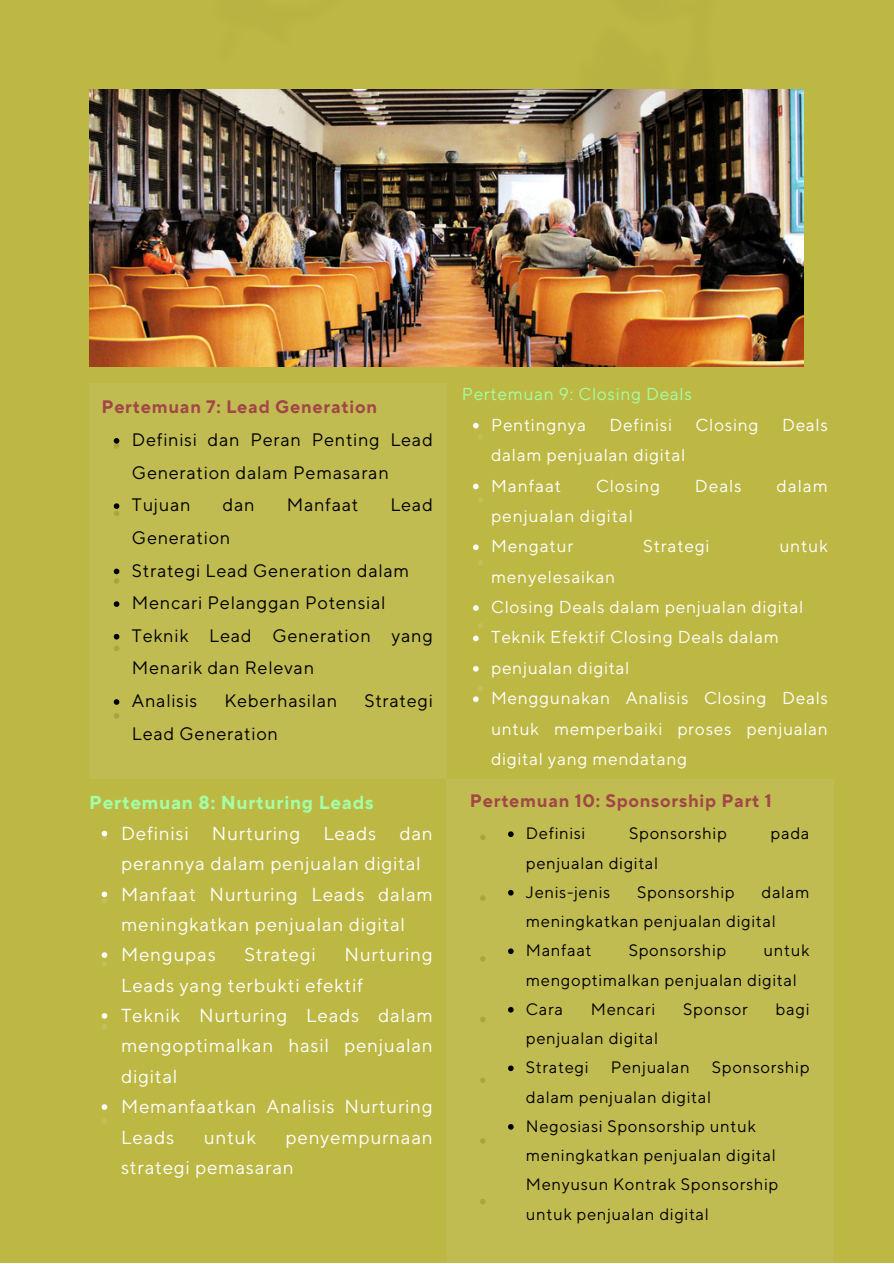
<style>
.page{position:relative;width:894px;height:1264px;background:#fff}
.page>*{position:absolute;margin:0;border:0;box-sizing:border-box;transform-origin:0 0}
.t1{font:18.75px/30.3px "TT Norms Pro";letter-spacing:.04em;color:#fff}
.t2{font:700 18.75px "TT Norms Pro";letter-spacing:.04em;color:#a5ffa5}
.t3{font:18px/32.7px "TT Norms Pro";letter-spacing:.04em;color:#000}
.t4{font:700 18px "TT Norms Pro";letter-spacing:.04em;color:#a24747}
.t5{font:17.25px/30.3px "TT Norms Pro";letter-spacing:.04em;color:#fff;text-align:justify}
.t6{font:17.25px "TT Norms Pro";letter-spacing:.04em;color:#a5ffa5}
.t7{font:16.5px/29.2px "TT Norms Pro";letter-spacing:.04em;color:#000}
</style>
<div class="page">
<div style="left:0;top:0;width:892px;height:1262px;background:#bdb844"></div>
<svg style="left:102px;top:1119px;width:5px;height:5px"></svg>
<div style="left:89px;top:384px;width:357px;height:395px;background:#c1bc52"></div>
<div style="left:446px;top:779px;width:388px;height:483px;background:#c1bc52"></div>
<svg style="left:114px;top:646px;width:5px;height:5px"></svg>
<svg style="left:114px;top:713px;width:5px;height:5px"></svg>
<svg style="left:478px;top:434px;width:5px;height:6px"></svg>
<svg style="left:478px;top:497px;width:5px;height:5px"></svg>
<svg style="left:478px;top:560px;width:5px;height:5px"></svg>
<svg style="left:478px;top:623px;width:5px;height:5px"></svg>
<svg style="left:480px;top:835px;width:5px;height:5px"></svg>
<svg style="left:480px;top:895px;width:5px;height:5px"></svg>
<svg style="left:480px;top:956px;width:5px;height:5px"></svg>
<svg style="left:480px;top:1017px;width:5px;height:5px"></svg>
<svg style="left:480px;top:1077px;width:5px;height:6px"></svg>
<svg style="left:480px;top:1138px;width:5px;height:5px"></svg>
<svg style="left:480px;top:1199px;width:5px;height:5px"></svg>
<img style="left:89px;top:89px;width:713px;height:275px">
<svg style="left:114px;top:438px;width:5px;height:11px"></svg>
<svg style="left:114px;top:503px;width:5px;height:13px"></svg>
<svg style="left:114px;top:568px;width:5px;height:15px"></svg>
<svg style="left:114px;top:601px;width:5px;height:6px"></svg>
<svg style="left:114px;top:634px;width:5px;height:5px"></svg>
<svg style="left:114px;top:699px;width:5px;height:5px"></svg>
<svg style="left:102px;top:830px;width:5px;height:10px"></svg>
<svg style="left:102px;top:891px;width:5px;height:12px"></svg>
<svg style="left:102px;top:952px;width:5px;height:14px"></svg>
<svg style="left:102px;top:1013px;width:5px;height:16px"></svg>
<svg style="left:102px;top:1104px;width:5px;height:5px"></svg>
<svg style="left:473px;top:423px;width:5px;height:5px"></svg>
<svg style="left:473px;top:483px;width:5px;height:6px"></svg>
<svg style="left:473px;top:544px;width:5px;height:6px"></svg>
<svg style="left:473px;top:605px;width:5px;height:6px"></svg>
<svg style="left:473px;top:635px;width:5px;height:6px"></svg>
<svg style="left:473px;top:666px;width:5px;height:5px"></svg>
<svg style="left:473px;top:686px;width:10px;height:16px"></svg>
<svg style="left:508px;top:831px;width:5px;height:6px"></svg>
<svg style="left:508px;top:890px;width:5px;height:5px"></svg>
<svg style="left:508px;top:948px;width:5px;height:6px"></svg>
<svg style="left:508px;top:1007px;width:5px;height:5px"></svg>
<svg style="left:508px;top:1065px;width:5px;height:6px"></svg>
<svg style="left:508px;top:1124px;width:5px;height:5px"></svg>
<p class="t4" style="left:101px;top:396px;width:277px">Pertemuan 7: Lead Generation</p>
<p class="t3" style="left:132px;top:424px;width:302px">Definisi dan Peran Penting Lead<br>Generation dalam Pemasaran</p>
<h1 class="t3" style="left:132px;top:489px;width:60px">Tujuan</h1>
<h1 class="t3" style="left:222px;top:489px;width:34px">dan</h1>
<h1 class="t3" style="left:287px;top:489px;width:73px">Manfaat</h1>
<h1 class="t3" style="left:390px;top:489px;width:44px">Lead</h1>
<h1 class="t3" style="left:132px;top:522px;width:100px">Generation</h1>
<p class="t3" style="left:132px;top:554px;width:279px">Strategi Lead Generation dalam</p>
<p class="t3" style="left:132px;top:587px;width:255px">Mencari Pelanggan Potensial</p>
<p class="t3" style="left:132px;top:620px;width:302px">Teknik Lead Generation yang<br>Menarik dan Relevan</p>
<p class="t3" style="left:132px;top:685px;width:67px">Analisis</p>
<p class="t3" style="left:224px;top:685px;width:114px">Keberhasilan</p>
<p class="t3" style="left:364px;top:685px;width:70px">Strategi</p>
<p class="t3" style="left:132px;top:717px;width:147px">Lead Generation</p>
<p class="t6" style="left:461px;top:384px;width:231px">Pertemuan 9: Closing Deals</p>
<p class="t5" style="left:491px;top:410px;width:96px">Pentingnya</p>
<p class="t5" style="left:609px;top:410px;width:64px">Definisi</p>
<p class="t5" style="left:695px;top:410px;width:64px">Closing</p>
<p class="t5" style="left:781px;top:410px;width:47px">Deals</p>
<p class="t5" style="left:491px;top:440px;width:196px">dalam penjualan digital</p>
<p class="t5" style="left:491px;top:471px;width:71px">Manfaat</p>
<p class="t5" style="left:596px;top:471px;width:65px">Closing</p>
<p class="t5" style="left:694px;top:471px;width:48px">Deals</p>
<p class="t5" style="left:776px;top:471px;width:53px">dalam</p>
<p class="t5" style="left:491px;top:501px;width:143px">penjualan digital</p>
<h1 class="t5" style="left:491px;top:532px;width:84px">Mengatur</h1>
<h1 class="t5" style="left:643px;top:532px;width:68px">Strategi</h1>
<h1 class="t5" style="left:779px;top:532px;width:50px">untuk</h1>
<h1 class="t5" style="left:491px;top:562px;width:126px">menyelesaikan</h1>
<p class="t5" style="left:491px;top:592px;width:313px">Closing Deals dalam penjualan digital</p>
<p class="t5" style="left:491px;top:623px;width:289px">Teknik Efektif Closing Deals dalam</p>
<p class="t5" style="left:491px;top:653px;width:140px">penjualan digital</p>
<p class="t5" style="left:491px;top:683px;width:338px">Menggunakan Analisis Closing Deals untuk memperbaiki proses penjualan digital yang mendatang</p>
<p class="t2" style="left:89px;top:791px;width:286px">Pertemuan 8: Nurturing Leads</p>
<p class="t4" style="left:469px;top:789px;width:303px">Pertemuan 10: Sponsorship Part 1</p>
<h2 class="t1" style="left:121px;top:818px;width:313px">Definisi Nurturing Leads dan perannya dalam penjualan digital</h2>
<p class="t1" style="left:121px;top:879px;width:313px">Manfaat Nurturing Leads dalam meningkatkan penjualan digital</p>
<p class="t1" style="left:121px;top:940px;width:96px">Mengupas</p>
<p class="t1" style="left:244px;top:940px;width:73px">Strategi</p>
<p class="t7" style="left:525px;top:819px;width:61px">Definisi</p>
<p class="t7" style="left:629px;top:819px;width:99px">Sponsorship</p>
<p class="t7" style="left:770px;top:819px;width:40px">pada</p>
<p class="t7" style="left:525px;top:848px;width:134px">penjualan digital</p>
<h1 class="t7" style="left:525px;top:878px;width:86px">Jenis-jenis</h1>
<h1 class="t7" style="left:637px;top:878px;width:99px">Sponsorship</h1>
<h1 class="t7" style="left:525px;top:878px;width:285px;text-indent:235px">dalam meningkatkan penjualan digital</h1>
<p class="t7" style="left:525px;top:936px;width:67px">Manfaat</p>
<p class="t7" style="left:628px;top:936px;width:99px">Sponsorship</p>
<p class="t7" style="left:525px;top:936px;width:285px;text-indent:237px">untuk mengoptimalkan penjualan digital</p>
<p class="t7" style="left:525px;top:995px;width:39px">Cara</p>
<p class="t7" style="left:590px;top:995px;width:66px">Mencari</p>
<p class="t7" style="left:683px;top:995px;width:66px">Sponsor</p>
<p class="t7" style="left:775px;top:995px;width:35px">bagi</p>
<p class="t7" style="left:525px;top:1024px;width:134px">penjualan digital</p>
<p class="t7" style="left:525px;top:1053px;width:64px">Strategi</p>
<p class="t7" style="left:610px;top:1053px;width:80px">Penjualan</p>
<p class="t7" style="left:711px;top:1053px;width:99px">Sponsorship</p>
<p class="t7" style="left:525px;top:1082px;width:186px">dalam penjualan digital</p>
<p class="t7" style="left:525px;top:1112px;width:254px">Negosiasi Sponsorship untuk meningkatkan penjualan digital<br>Menyusun Kontrak Sponsorship untuk penjualan digital</p>
<p class="t1" style="left:121px;top:940px;width:313px;text-indent:223px">Nurturing<br>Leads yang terbukti efektif</p>
<p class="t1" style="left:121px;top:1001px;width:313px;text-align:justify">Teknik Nurturing Leads dalam mengoptimalkan hasil penjualan digital</p>
<p class="t1" style="left:121px;top:1092px;width:313px">Memanfaatkan Analisis Nurturing<br>Leads</p>
<p class="t1" style="left:204px;top:1122px;width:54px">untuk</p>
<p class="t1" style="left:121px;top:1122px;width:313px;text-indent:164px">penyempurnaan strategi pemasaran</p>
</div>
